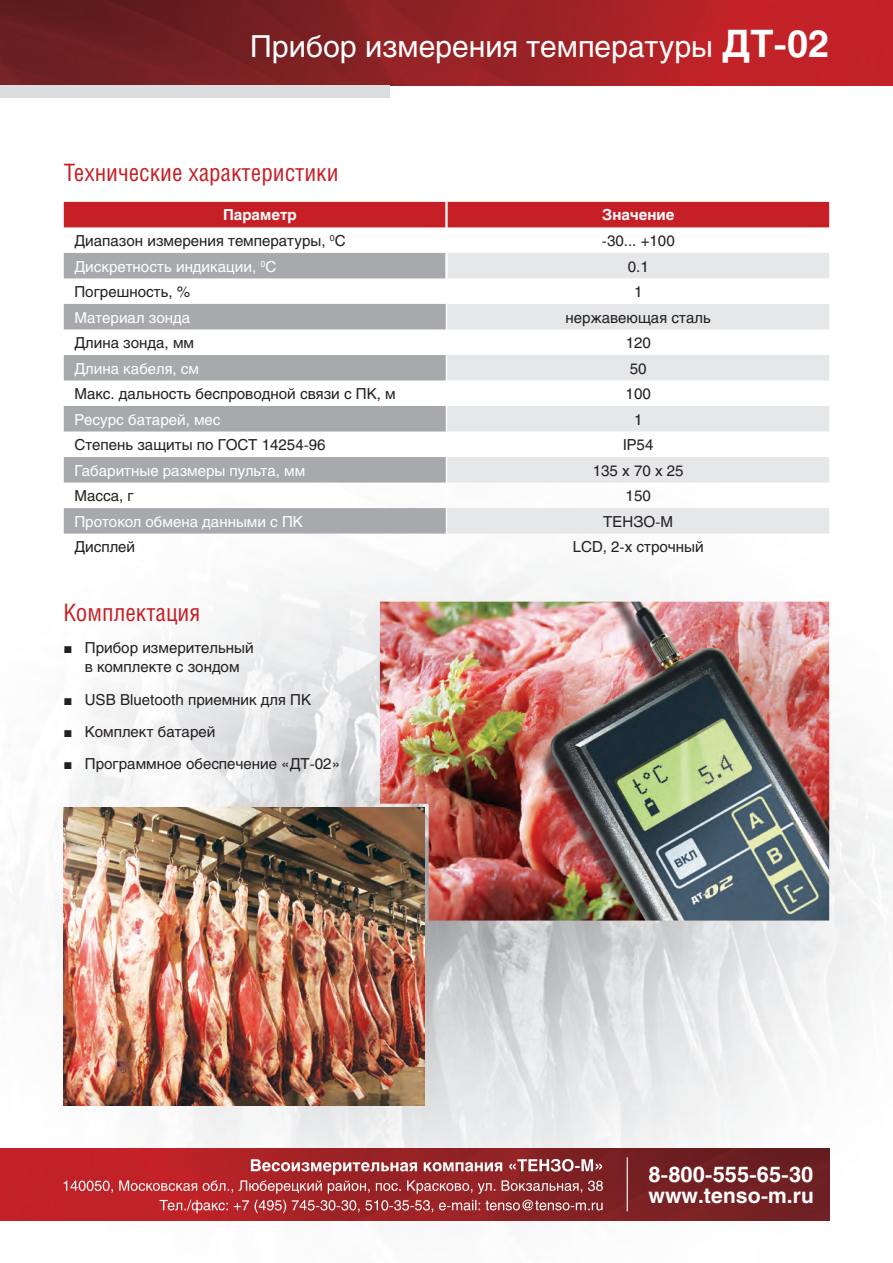
<style>
.page{position:relative;width:893px;height:1263px;background:#fff}
.page>*{position:absolute;margin:0;border:0;box-sizing:border-box;transform-origin:0 0}
.t1{font:30px "Helios";color:#fff}
.t2{font:24px "Helios Cond";color:#c62026}
.t3{font:700 21.6px "Helios";color:#fff}
.t4{font:700 21px "Helios";color:#fff}
.bullet{font:15px/19.5px "Helios";color:#231f20;text-align:center}
.t5{font:15px "Helios";color:#fff}
.t6{font:700 15px "Helios";color:#fff}
.s1{font-weight:700;font-size:37.5px}
.s2{font-family:"Times New Roman"}
</style>
<div class="page">
<img style="left:0;top:468px;width:893px;height:753px">
<img style="left:0;top:1148px;width:829px;height:72px">
<img style="left:0;top:0;width:893px;height:85px">
<div style="left:64px;top:202px;width:765px;height:25px;background:#c62026"></div>
<svg style="left:64px;top:253px;width:382px;height:281px;fill:#a8a9ad"></svg>
<svg style="left:447px;top:253px;width:382px;height:281px;fill:#e6e7e9"></svg>
<svg style="left:446px;top:468px;width:1px;height:91px"></svg>
<hr style="left:445px;top:253px;width:3px;height:25px;background:#fff">
<hr style="left:445px;top:278px;width:3px;height:26px;background:#fff">
<hr style="left:445px;top:329px;width:3px;height:26px;background:#fff">
<hr style="left:445px;top:202px;width:3px;height:25px;background:#fff">
<div style="left:0;top:85px;width:390px;height:13px;background:#dcdddf"></div>
<svg style="left:64px;top:1159px;width:539px;height:54px;background:#b24346"></svg>
<hr style="left:627px;top:1157px;width:1px;height:54px;background:#fff">
<img style="left:380px;top:602px;width:449px;height:318px">
<img style="left:64px;top:808px;width:360px;height:298px">
<p class="t1" style="left:250px;top:29px;width:580px">Прибор измерения температуры <span class="s1">ДТ-02</span></p>
<p class="t2" style="left:64px;top:158px;width:276px">Технические характеристики</p>
<p class="t6" style="left:223px;top:206px;width:75px">Параметр</p>
<p class="t6" style="left:602px;top:206px;width:74px">Значение</p>
<p class="bullet" style="left:74px;top:231px;width:273px">Диапазон измерения температуры, <sup>0</sup>С</p>
<p class="bullet" style="left:602px;top:231px;width:74px">-30... +100</p>
<p class="t5" style="left:74px;top:257px;width:203px">Дискретность индикации, <sup>0</sup>С</p>
<p class="bullet" style="left:628px;top:256px;width:23px">0.1</p>
<p class="bullet" style="left:74px;top:282px;width:118px">Погрешность, %</p>
<p class="bullet" style="left:634px;top:282px;width:10px">1</p>
<p class="t5" style="left:74px;top:308px;width:117px">Материал зонда</p>
<p class="bullet" style="left:566px;top:307px;width:147px">нержавеющая сталь</p>
<p class="bullet" style="left:74px;top:333px;width:121px">Длина зонда, мм</p>
<p class="bullet" style="left:626px;top:333px;width:27px">120</p>
<p class="t5" style="left:74px;top:359px;width:126px">Длина кабеля, см</p>
<p class="bullet" style="left:630px;top:358px;width:18px">50</p>
<p class="bullet" style="left:74px;top:384px;width:323px">Макс. дальность беспроводной связи с ПК, м</p>
<p class="bullet" style="left:626px;top:384px;width:27px">100</p>
<p class="t5" style="left:74px;top:410px;width:148px">Ресурс батарей, мес</p>
<p class="bullet" style="left:634px;top:409px;width:10px">1</p>
<p class="bullet" style="left:74px;top:435px;width:253px">Степень защиты по ГОСТ 14254-96</p>
<p class="bullet" style="left:623px;top:435px;width:32px">IP54</p>
<p class="t5" style="left:74px;top:461px;width:232px">Габаритные размеры пульта, мм</p>
<p class="bullet" style="left:593px;top:460px;width:92px">135 х 70 х 25</p>
<p class="bullet" style="left:74px;top:486px;width:61px">Масса, г</p>
<p class="bullet" style="left:626px;top:486px;width:27px">150</p>
<p class="t5" style="left:74px;top:512px;width:230px">Протокол обмена данными с ПК</p>
<p class="bullet" style="left:603px;top:511px;width:71px">ТЕНЗО-М</p>
<p class="bullet" style="left:74px;top:537px;width:62px">Дисплей</p>
<p class="bullet" style="left:573px;top:537px;width:133px">LCD, 2-х строчный</p>
<p class="t2" style="left:64px;top:598px;width:138px">Комплектация</p>
<p class="bullet" style="left:64px;top:638px;width:192px"><span class="s2">■</span> Прибор измерительный в комплекте с зондом</p>
<p class="bullet" style="left:64px;top:689px;width:249px"><span class="s2">■</span> USB Bluetooth приемник для ПК</p>
<p class="bullet" style="left:64px;top:722px;width:153px"><span class="s2">■</span> Комплект батарей</p>
<p class="bullet" style="left:64px;top:754px;width:278px"><span class="s2">■</span> Программное обеспечение «ДТ-02»</p>
<p class="t3" style="left:648px;top:1162px;width:166px">8-800-555-65-30</p>
<p class="t4" style="left:648px;top:1183px;width:167px">www.tenso-m.ru</p>
</div>
